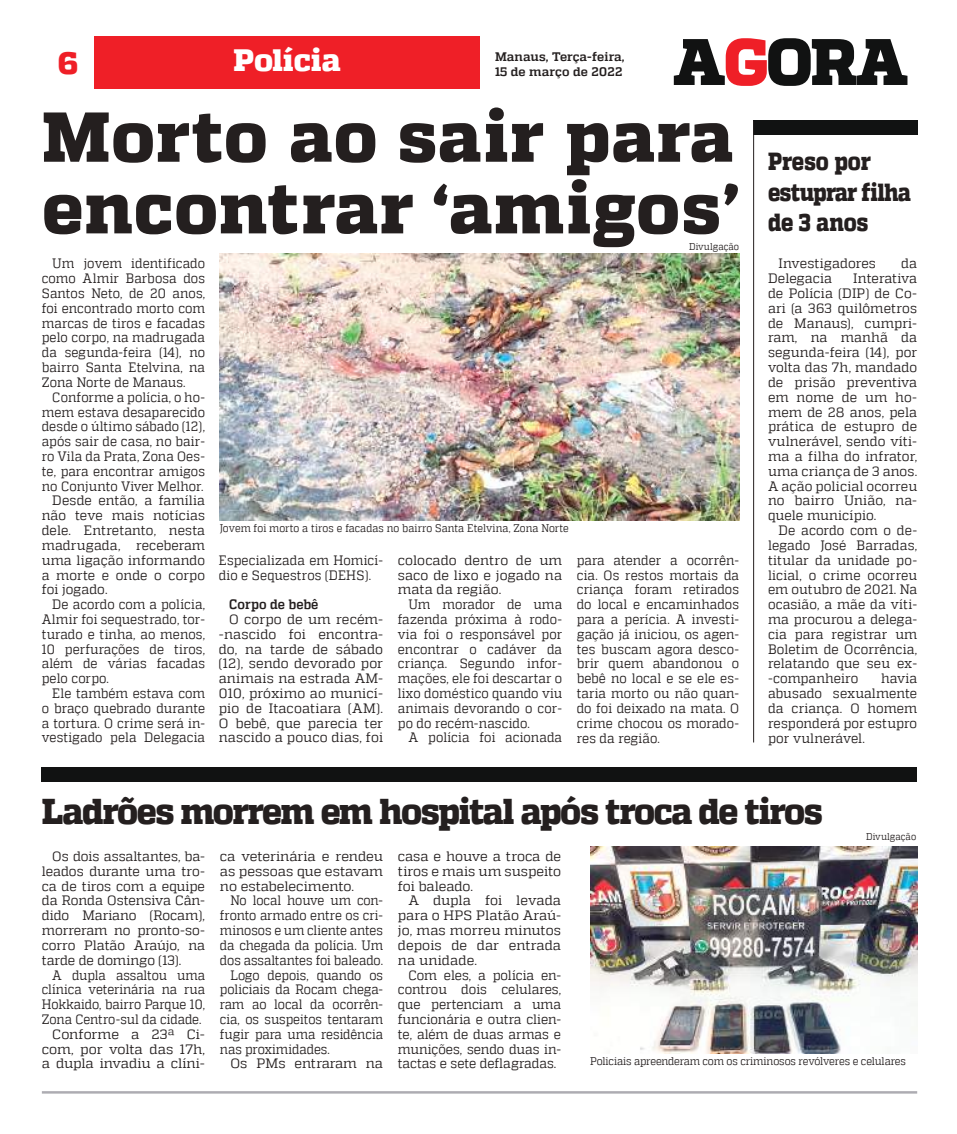
<style>
.page{position:relative;width:957px;height:1134px;background:#fff}
.page>*{position:absolute;margin:0;border:0;box-sizing:border-box;transform-origin:0 0}
.t1{font:800 70.38px/71.6px "MW Quadon";letter-spacing:.015em;color:#241f1f}
.t2{font:800 35.75px "MW Quadon";letter-spacing:-.045em;color:#241f1f;scale:.95 1}
.t3{font:800 30.88px "MW Quadon";color:#fff}
.t4{font:800 30.88px "MW Quadon";color:#ef1f27}
.t5{font:800 24.75px/30.9px "MW Quadon";letter-spacing:-.02em;color:#241f1f;scale:.85 1}
.t6{font:13.62px/14.9px "MW Quadon";letter-spacing:.005em;color:#241f1f;text-align:justify;scale:.92 1}
.t7{font:13.62px/14.9px "MW Quadon";letter-spacing:.005em;color:#241f1f;text-align:justify}
.t8{font:13.62px/14.9px "MW Quadon";letter-spacing:.005em;color:#241f1f;text-align:right;scale:.9 1}
.t9{font:13.62px/14.9px "MW Quadon";letter-spacing:.005em;color:#241f1f;text-align:justify;scale:.95 1}
.t10{font:13.62px/14.9px "MW Quadon";letter-spacing:.005em;color:#241f1f;text-align:justify;scale:.94 1}
.t11{font:13.62px "MW Quadon";letter-spacing:.005em;color:#241f1f;scale:.96 1}
.t12{font:700 13.62px "MW Quadon";letter-spacing:.01em;color:#241f1f;scale:.92 1}
.t13{font:700 12.38px/14.9px "MW Quadon";letter-spacing:.005em;color:#241f1f}
.t14{font:11.12px "MW Quadon";letter-spacing:-.005em;color:#241f1f;scale:.9 1}
.t15{font:11.12px "MW Quadon";letter-spacing:-.005em;color:#241f1f;scale:.92 1}
.t16{font:9.88px "MW Quadon";letter-spacing:.005em;color:#241f1f;scale:.9 1}
</style>
<div class="page">
<img style="left:220px;top:254px;width:519px;height:266px">
<div style="left:94px;top:36px;width:385px;height:53px;background:#ef1f27"></div>
<svg style="left:674px;top:38px;width:233px;height:48px"></svg>
<div style="left:42px;top:767px;width:875px;height:14px;background:#111212"></div>
<img style="left:590px;top:846px;width:327px;height:207px">
<div style="left:753px;top:120px;width:164px;height:15px;background:#111212"></div>
<hr style="left:753px;top:121px;width:1px;height:621px;background:#241f1f">
<hr style="left:42px;top:1091px;width:875px;height:2px;background:#adacb2">
<h3 class="t4" style="left:58px;top:45px;width:21px">6</h3>
<h3 class="t3" style="left:233px;top:42px;width:109px">Polícia</h3>
<p class="t13" style="left:495px;top:49px;width:131px">Manaus, Terça-feira,<br>15 de março de 2022</p>
<h1 class="t1" style="left:42px;top:103px;width:698px">Morto ao sair para encontrar ‘amigos’</h1>
<p class="t16" style="left:689px;top:241px;width:57px">Divulgação</p>
<p class="t6" style="left:42px;top:256px;width:179px;text-indent:10px">Um jovem identificado como Almir Barbosa dos Santos Neto, de 20 anos, foi encontrado morto com marcas de tiros e facadas pelo corpo, na madrugada da segunda-feira (14), no bairro Santa Etelvina, na Zona Norte de Manaus.</p>
<p class="t6" style="left:52px;top:389px;width:168px">Conforme a polícia, o ho-</p>
<p class="t6" style="left:42px;top:404px;width:179px">mem estava desaparecido</p>
<p class="t6" style="left:42px;top:419px;width:179px">desde o último sábado (12),</p>
<p class="t6" style="left:42px;top:434px;width:179px">após sair de casa, no bair-</p>
<p class="t6" style="left:42px;top:449px;width:179px">ro Vila da Prata, Zona Oes-</p>
<p class="t6" style="left:42px;top:463px;width:179px">te, para encontrar amigos</p>
<p class="t6" style="left:42px;top:478px;width:177px">no Conjunto Viver Melhor.</p>
<p class="t11" style="left:52px;top:493px;width:161px">Desde então, a família</p>
<p class="t11" style="left:42px;top:508px;width:172px">não teve mais notícias</p>
<p class="t11" style="left:42px;top:523px;width:172px">dele. Entretanto, nesta</p>
<p class="t11" style="left:42px;top:537px;width:172px">madrugada, receberam</p>
<p class="t11" style="left:42px;top:552px;width:172px">uma ligação informando</p>
<p class="t11" style="left:42px;top:567px;width:172px">a morte e onde o corpo</p>
<p class="t11" style="left:42px;top:582px;width:70px">foi jogado.</p>
<p class="t6" style="left:52px;top:597px;width:168px">De acordo com a polícia,</p>
<p class="t6" style="left:42px;top:612px;width:179px">Almir foi sequestrado, tor-</p>
<p class="t6" style="left:42px;top:626px;width:179px">turado e tinha, ao menos,</p>
<p class="t6" style="left:42px;top:641px;width:179px">10 perfurações de tiros,</p>
<p class="t6" style="left:42px;top:656px;width:179px">além de várias facadas</p>
<p class="t6" style="left:42px;top:671px;width:75px">pelo corpo.</p>
<p class="t6" style="left:52px;top:686px;width:168px">Ele também estava com</p>
<p class="t6" style="left:42px;top:701px;width:179px">o braço quebrado durante</p>
<p class="t6" style="left:42px;top:715px;width:179px">a tortura. O crime será in-</p>
<p class="t6" style="left:42px;top:730px;width:179px">vestigado pela Delegacia</p>
<p class="t14" style="left:220px;top:522px;width:389px">Jovem foi morto a tiros e facadas no bairro Santa Etelvina, Zona Norte</p>
<p class="t6" style="left:219px;top:552px;width:180px">Especializada em Homicí&shy;dio e Sequestros (DEHS).</p>
<p class="t12" style="left:229px;top:596px;width:98px">Corpo de bebê</p>
<p class="t7" style="left:219px;top:612px;width:166px;text-indent:11px">O corpo de um recém--nascido foi encontra&shy;do, na tarde de sábado (12), sendo devorado por animais na estrada AM-010, próximo ao municí&shy;pio de Itacoatiara (AM).<br>O bebê, que parecia ter nascido a pouco dias, foi</p>
<p class="t7" style="left:398px;top:552px;width:166px">colocado dentro de um saco de lixo e jogado na mata da região.</p>
<p class="t6" style="left:398px;top:597px;width:180px;text-indent:11px">Um morador de uma fazenda próxima à rodo&shy;via foi o responsável por encontrar o cadáver da criança. Segundo infor&shy;mações, ele foi descartar o lixo doméstico quando viu animais devorando o cor&shy;po do recém-nascido.</p>
<p class="t6" style="left:408px;top:730px;width:169px">A polícia foi acionada</p>
<p class="t6" style="left:577px;top:552px;width:178px">para atender a ocorrên&shy;cia. Os restos mortais da criança foram retirados do local e encaminhados para a perícia. A investi&shy;gação já iniciou, os agen&shy;tes buscam agora desco&shy;brir quem abandonou o bebê no local e se ele es&shy;taria morto ou não quan&shy;do foi deixado na mata. O crime chocou os morado&shy;res da região.</p>
<h3 class="t5" style="left:768px;top:146px;width:170px">Preso por estuprar filha de 3 anos</h3>
<p class="t7" style="left:778px;top:256px;width:99px">Investigadores</p>
<p class="t7" style="left:901px;top:256px;width:17px">da</p>
<p class="t7" style="left:768px;top:271px;width:66px">Delegacia</p>
<p class="t7" style="left:768px;top:271px;width:151px;text-indent:85px">Interativa de Polícia (DIP) de Co&shy;ari (a 363 quilômetros de Manaus), cumpri&shy;ram, na manhã da segunda-feira (14), por volta das 7h, mandado de prisão preventiva em nome de um ho&shy;mem de 28 anos, pela prática de estupro de vulnerável, sendo víti&shy;ma a filha do infrator, uma criança de 3 anos.<br>A ação policial ocorreu no bairro União, na&shy;quele município.</p>
<p class="t9" style="left:768px;top:523px;width:158px;text-indent:11px">De acordo com o de&shy;legado José Barradas, titular da unidade po&shy;licial, o crime ocorreu em outubro de 2021. Na ocasião, a mãe da víti&shy;ma procurou a delega&shy;cia para registrar um Boletim de Ocorrência, relatando que seu ex--companheiro</p>
<p class="t9" style="left:768px;top:671px;width:158px;text-indent:113px">havia abusado sexualmente da criança. O homem responderá por estupro por vulnerável.</p>
<h2 class="t2" style="left:42px;top:790px;width:823px">Ladrões morrem em hospital após troca de tiros</h2>
<p class="t16" style="left:866px;top:831px;width:57px">Divulgação</p>
<p class="t7" style="left:42px;top:849px;width:165px;text-indent:11px">Os dois assaltantes, ba&shy;leados durante uma tro&shy;ca de tiros com a equipe da Ronda Ostensiva Cân&shy;dido Mariano (Rocam), morreram no pronto-so&shy;corro Platão Araújo, na tarde de domingo (13).</p>
<p class="t8" style="left:42px;top:967px;width:183px">A dupla assaltou uma clínica veterinária na rua<br>Hokkaido, bairro Parque 10,<br>Zona Centro-sul da cidade.<br>Conforme a 23ª Ci&shy;com, por volta das 17h, a dupla invadiu a clíni-</p>
<p class="t7" style="left:220px;top:849px;width:165px">ca veterinária e rendeu as pessoas que estavam no estabelecimento.</p>
<p class="t8" style="left:230px;top:893px;width:171px">No local houve um con-</p>
<p class="t8" style="left:220px;top:908px;width:183px">fronto armado entre os cri-</p>
<p class="t8" style="left:220px;top:923px;width:183px">minosos e um cliente antes</p>
<p class="t8" style="left:220px;top:938px;width:183px">da chegada da polícia. Um</p>
<p class="t8" style="left:220px;top:952px;width:183px">dos assaltantes foi baleado.</p>
<p class="t8" style="left:230px;top:967px;width:171px">Logo depois, quando os</p>
<p class="t8" style="left:220px;top:982px;width:183px">policiais da Rocam chega-</p>
<p class="t8" style="left:220px;top:997px;width:183px">ram ao local da ocorrên-</p>
<p class="t8" style="left:220px;top:1012px;width:183px">cia, os suspeitos tentaram</p>
<p class="t8" style="left:220px;top:1026px;width:183px">fugir para uma residência</p>
<p class="t8" style="left:220px;top:1041px;width:124px">nas proximidades.</p>
<p class="t7" style="left:230px;top:1056px;width:154px">Os PMs entraram na</p>
<p class="t7" style="left:398px;top:849px;width:165px">casa e houve a troca de tiros e mais um suspeito foi baleado.</p>
<p class="t7" style="left:398px;top:893px;width:165px;text-indent:11px">A dupla foi levada para o HPS Platão Araú&shy;jo, mas morreu minutos depois de dar entrada na unidade.</p>
<p class="t10" style="left:398px;top:967px;width:175px;text-indent:10px">Com eles, a polícia en&shy;controu dois celulares, que pertenciam a uma funcionária e outra clien&shy;te, além de duas armas e munições, sendo duas in&shy;tactas e sete deflagradas.</p>
<p class="t15" style="left:590px;top:1055px;width:345px">Policiais apreenderam com os criminosos revólveres e celulares</p>
</div>
